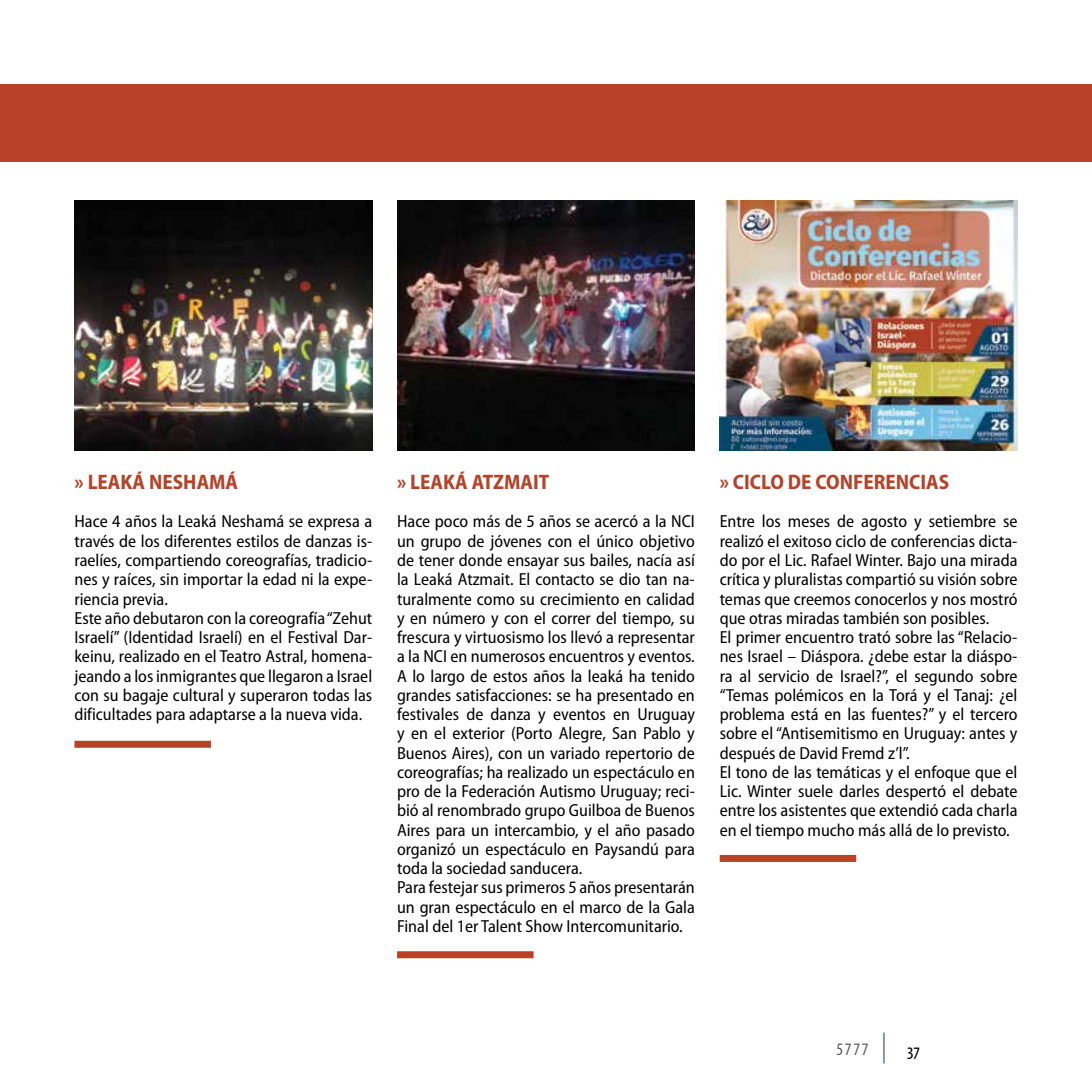
<style>
.page{position:relative;width:1092px;height:1092px;background:#fff}
.page>*{position:absolute;margin:0;border:0;box-sizing:border-box;transform-origin:0 0}
.t1{font:700 semi-condensed 21px "Myriad Pro";color:#b74227}
.t2{font:condensed 19.25px "Myriad Pro";color:#000}
.t3{font:semi-condensed 17.5px/19.2px "Myriad Pro";color:#000}
.t4{font:condensed 17.5px "Myriad Pro";color:#58595b}
</style>
<div class="page">
<hr style="left:883px;top:1032px;width:1px;height:31px;background:#0b3a5d">
<div style="left:0;top:84px;width:1091px;height:77px;background:#b74227"></div>
<img style="left:74px;top:200px;width:298px;height:250px">
<img style="left:397px;top:200px;width:297px;height:250px">
<img style="left:719px;top:200px;width:298px;height:250px">
<div style="left:74px;top:740px;width:137px;height:7px;background:#b74227"></div>
<div style="left:397px;top:951px;width:136px;height:7px;background:#b74227"></div>
<div style="left:719px;top:854px;width:137px;height:7px;background:#b74227"></div>
<p class="t1" style="left:74px;top:468px;width:165px">» LEAKÁ NESHAMÁ</p>
<p class="t3" style="left:74px;top:511px;width:299px">Hace 4 años la Leaká Neshamá se expresa a través de los diferentes estilos de danzas is&shy;raelíes, compartiendo coreografías, tradicio&shy;nes y raíces, sin importar la edad ni la expe&shy;riencia previa.<br>Este año debutaron con la coreografía “Zehut Israelí” (Identidad Israelí) en el Festival Dar&shy;keinu, realizado en el Teatro Astral, homena&shy;jeando a los inmigrantes que llegaron a Israel con su bagaje cultural y superaron todas las dificultades para adaptarse a la nueva vida.</p>
<p class="t1" style="left:397px;top:468px;width:154px">» LEAKÁ ATZMAIT</p>
<p class="t3" style="left:397px;top:511px;width:299px">Hace poco más de 5 años se acercó a la NCI un grupo de jóvenes con el único objetivo de tener donde ensayar sus bailes, nacía así la Leaká Atzmait. El contacto se dio tan na&shy;turalmente como su crecimiento en calidad y en número y con el correr del tiempo, su frescura y virtuosismo los llevó a representar a la NCI en numerosos encuentros y eventos.<br>A lo largo de estos años la leaká ha tenido grandes satisfacciones: se ha presentado en festivales de danza y eventos en Uruguay y en el exterior (Porto Alegre, San Pablo y Buenos Aires), con un variado repertorio de coreografías; ha realizado un espectáculo en pro de la Federación Autismo Uruguay; reci&shy;bió al renombrado grupo Guilboa de Buenos Aires para un intercambio, y el año pasado organizó un espectáculo en Paysandú para toda la sociedad sanducera.<br>Para festejar sus primeros 5 años presentarán un gran espectáculo en el marco de la Gala Final del 1er Talent Show Intercomunitario.</p>
<p class="t1" style="left:719px;top:468px;width:231px">» CICLO DE CONFERENCIAS</p>
<p class="t3" style="left:719px;top:511px;width:299px">Entre los meses de agosto y setiembre se realizó el exitoso ciclo de conferencias dicta&shy;do por el Lic. Rafael Winter. Bajo una mirada crítica y pluralistas compartió su visión sobre temas que creemos conocerlos y nos mostró que otras miradas también son posibles.<br>El primer encuentro trató sobre las “Relacio&shy;nes Israel – Diáspora. ¿debe estar la diáspo&shy;ra al servicio de Israel?”, el segundo sobre “Temas polémicos en la Torá y el Tanaj: ¿el problema está en las fuentes?” y el tercero sobre el “Antisemitismo en Uruguay: antes y después de David Fremd z’l”.<br>El tono de las temáticas y el enfoque que el Lic. Winter suele darles despertó el debate entre los asistentes que extendió cada charla en el tiempo mucho más allá de lo previsto.</p>
<p class="t4" style="left:836px;top:1038px;width:34px">5777</p>
<p class="t2" style="left:907px;top:1038px;width:14px">37</p>
</div>
